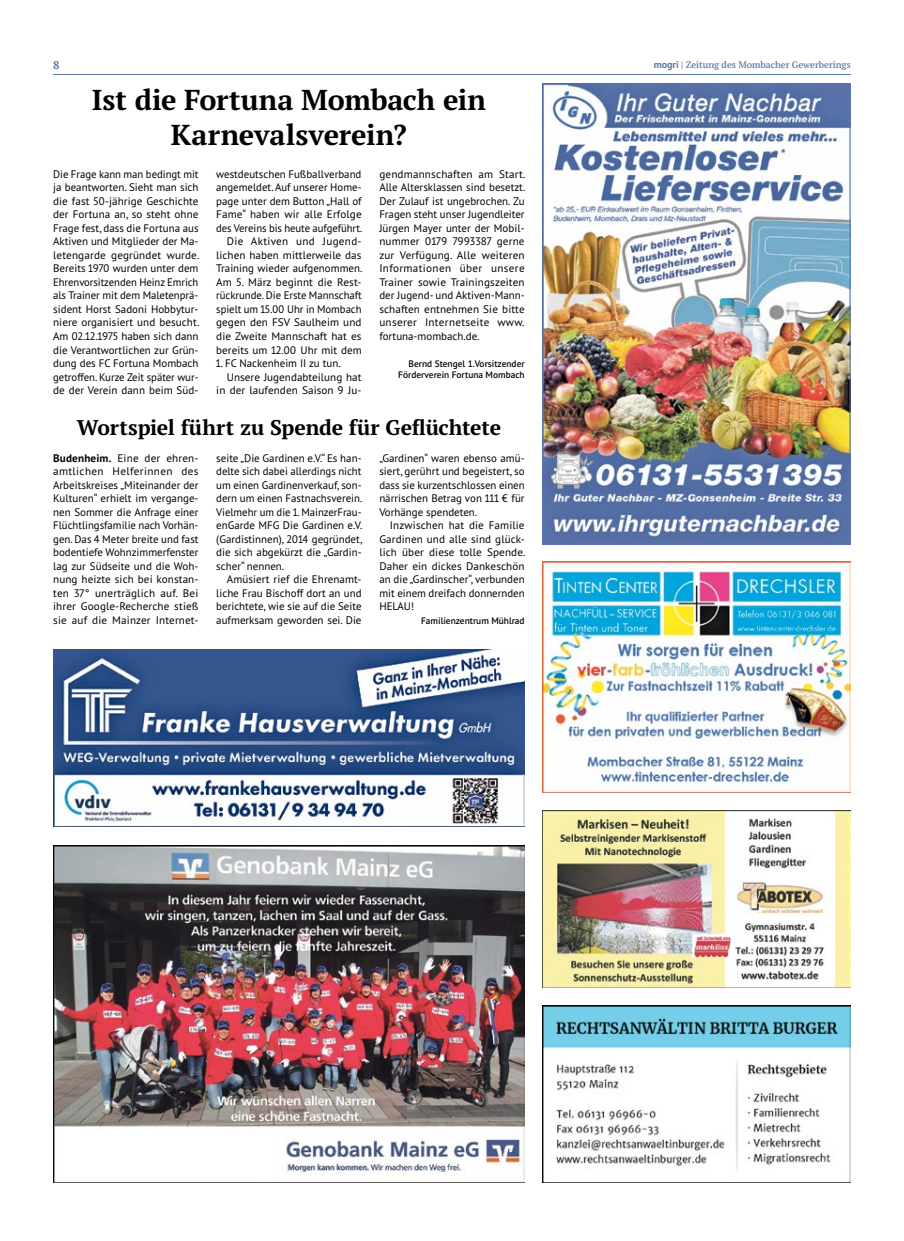
<style>
.page{position:relative;width:904px;height:1241px;background:#fff}
.page>*{position:absolute;margin:0;border:0;box-sizing:border-box;transform-origin:0 0}
.t1{font:700 28.75px/34.5px "PT Serif Pro";color:#000;text-align:center}
.t2{font:700 21.25px "PT Serif Pro";letter-spacing:-.01em;color:#000}
.t3{font:700 11.25px "PT Serif Pro";color:#5975a6}
.t4{font:11px/13.5px "PT Sans Pro";color:#000;text-align:justify}
.t5{font:600 9.38px/11.2px "PT Sans Pro";color:#000;text-align:right}
.t6{font:600 9.38px "PT Serif Pro";color:#5975a6}
.s1{font-family:"PT Sans Pro";font-weight:700;font-size:10px}
.s2{font-weight:700}
</style>
<div class="page">
<hr style="left:53px;top:74px;width:797px;height:1px;background:#5975a6">
<img style="left:53px;top:845px;width:471px;height:337px">
<img style="left:542px;top:83px;width:308px;height:461px">
<img style="left:542px;top:1005px;width:308px;height:177px">
<img style="left:542px;top:810px;width:308px;height:177px">
<img style="left:542px;top:562px;width:308px;height:230px">
<img style="left:53px;top:649px;width:471px;height:177px">
<p class="t3" style="left:53px;top:57px;width:8px">8</p>
<p class="t6" style="left:653px;top:58px;width:198px"><span class="s1">mogri</span> | Zeitung des Mombacher Gewerberings</p>
<h1 class="t1" style="left:92px;top:82px;width:396px">Ist die Fortuna Mombach ein<br>Karnevalsverein?</h1>
<p class="t4" style="left:53px;top:167px;width:148px">Die Frage kann man bedingt mit ja beantworten. Sieht man sich die fast 50-jährige Geschichte der Fortuna an, so steht ohne Frage fest, dass die Fortuna aus Aktiven und Mitglieder der Ma&shy;letengarde gegründet wurde.<br>Bereits 1970 wurden unter dem Ehrenvorsitzenden Heinz Emrich als Trainer mit dem Maletenprä&shy;sident Horst Sadoni Hobbytur&shy;niere organisiert und besucht.<br>Am 02.12.1975 haben sich dann die Verantwortlichen zur Grün&shy;dung des FC Fortuna Mombach getroffen. Kurze Zeit später wur&shy;de der Verein dann beim Süd-</p>
<p class="t4" style="left:216px;top:167px;width:148px;text-align:right">westdeutschen Fußballverband angemeldet. Auf unserer Home&shy;page unter dem Button „Hall of<br>Fame“ haben wir alle Erfolge des Vereins bis heute aufgeführt.<br>Die Aktiven und Jugend&shy;lichen haben mittlerweile das<br>Training wieder aufgenommen.<br>Am 5. März beginnt die Rest&shy;rückrunde. Die Erste Mannschaft spielt um 15.00 Uhr in Mombach gegen den FSV Saulheim und die Zweite Mannschaft hat es bereits um 12.00 Uhr mit dem</p>
<p class="t4" style="left:379px;top:167px;width:148px">gendmannschaften am Start.<br>Alle Altersklassen sind besetzt.<br>Der Zulauf ist ungebrochen. Zu Fragen steht unser Jugendleiter Jürgen Mayer unter der Mobil&shy;nummer 0179 7993387 gerne zur Verfügung. Alle weiteren Informationen über unsere Trainer sowie Trainingszeiten der Jugend- und Aktiven-Mann&shy;schaften entnehmen Sie bitte unserer Internetseite www. fortuna-mombach.de.</p>
<p class="t5" style="left:398px;top:358px;width:128px">Bernd Stengel 1.Vorsitzender<br>Förderverein Fortuna Mombach</p>
<p class="t4" style="left:216px;top:356px;width:126px">1. FC Nackenheim II zu tun.</p>
<p class="t4" style="left:227px;top:369px;width:136px">Unsere Jugendabteilung hat</p>
<p class="t4" style="left:216px;top:383px;width:147px">in der laufenden Saison 9 Ju-</p>
<h2 class="t2" style="left:77px;top:413px;width:426px">Wortspiel führt zu Spende für Geflüchtete</h2>
<p class="t4" style="left:53px;top:450px;width:147px"><span class="s2">Budenheim.</span> Eine der ehren&shy;amtlichen Helferinnen des Arbeitskreises „Miteinander der Kulturen“ erhielt im vergange&shy;nen Sommer die Anfrage einer Flüchtlingsfamilie nach Vorhän&shy;gen. Das 4 Meter breite und fast bodentiefe Wohnzimmerfenster lag zur Südseite und die Woh&shy;nung heizte sich bei konstan&shy;ten 37° unerträglich auf. Bei ihrer Google-Recherche stieß sie auf die Mainzer Internet-</p>
<p class="t4" style="left:216px;top:450px;width:148px">seite „Die Gardinen e.V.“ Es han&shy;delte sich dabei allerdings nicht um einen Gardinenverkauf, son&shy;dern um einen Fastnachsverein.<br>Vielmehr um die 1. MainzerFrau&shy;enGarde MFG Die Gardinen e.V. (Gardistinnen), 2014 gegründet, die sich abgekürzt die „Gardin&shy;scher“ nennen.</p>
<p class="t4" style="left:379px;top:450px;width:147px">„Gardinen“ waren ebenso amü&shy;siert, gerührt und begeistert, so dass sie kurzentschlossen einen närrischen Betrag von 111 € für Vorhänge spendeten.</p>
<p class="t4" style="left:379px;top:518px;width:148px;text-indent:11px">Inzwischen hat die Familie Gardinen und alle sind glück&shy;lich über diese tolle Spende.<br>Daher ein dickes Dankeschön an die „Gardinscher“, verbunden mit einem dreifach donnernden HELAU!</p>
<p class="t5" style="left:421px;top:614px;width:105px">Familienzentrum Mühlrad</p>
<p class="t4" style="left:216px;top:572px;width:147px;text-indent:11px">Amüsiert rief die Ehrenamt&shy;liche Frau Bischoff dort an und berichtete, wie sie auf die Seite aufmerksam geworden sei. Die</p>
</div>
